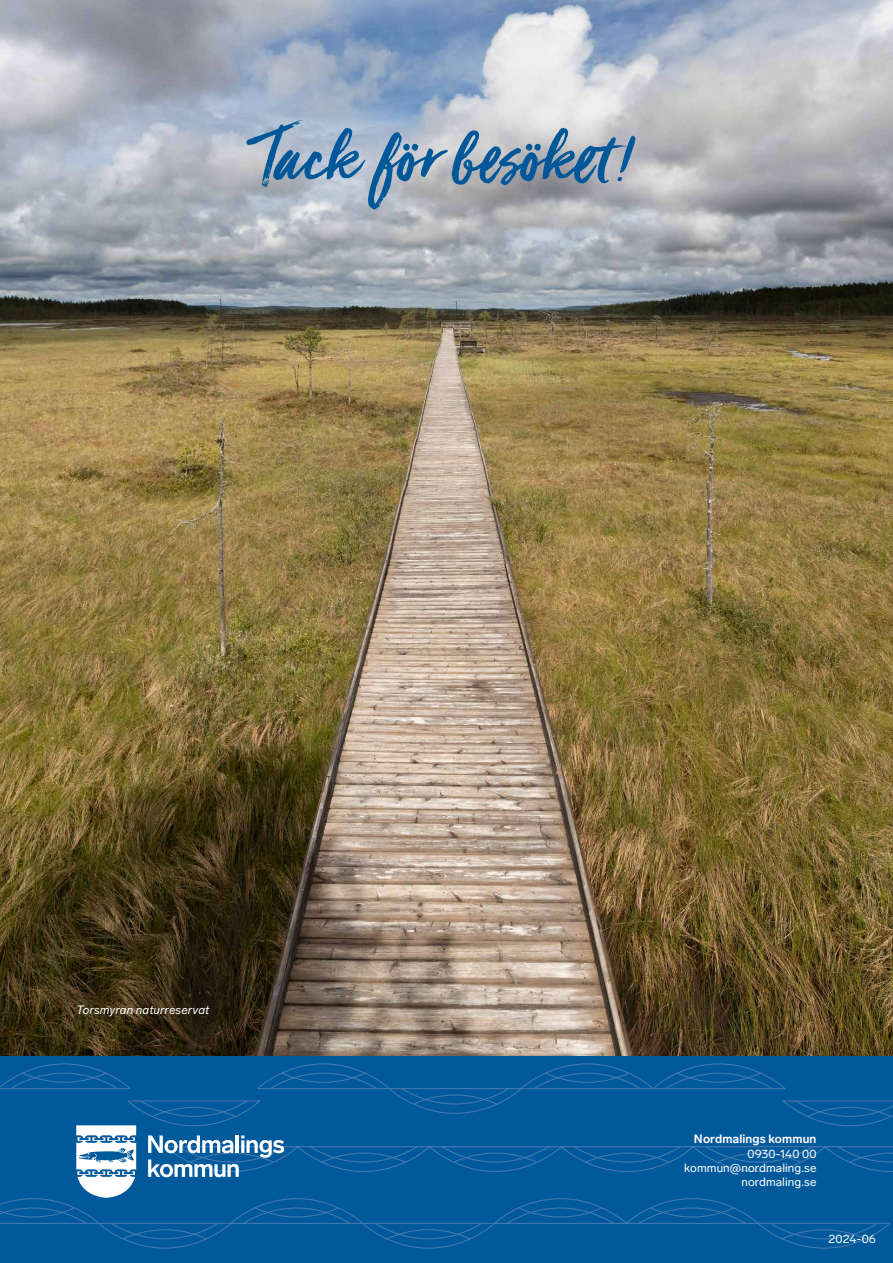
<style>
.page{position:relative;width:893px;height:1263px;background:#fff}
.page>*{position:absolute;margin:0;border:0;box-sizing:border-box;transform-origin:0 0}
.t1{font:12px/14.4px "Lab Grotesque";letter-spacing:.005em;color:#fff;text-align:right}
.t2{font:italic 12px "Lab Grotesque";letter-spacing:.005em;color:#fff}
.t3{font:700 12px "Lab Grotesque";letter-spacing:.01em;color:#fff}
</style>
<div class="page">
<img style="left:0;top:0;width:893px;height:1057px">
<div style="left:0;top:1057px;width:893px;height:206px;background:#00599a"></div>
<svg style="left:0;top:1064px;width:893px;height:185px"></svg>
<svg style="left:246px;top:120px;width:390px;height:90px"></svg>
<div style="left:526px;top:144px;width:6px;height:7px;background:#005899;border-radius:3px"></div>
<div style="left:534px;top:144px;width:7px;height:7px;background:#005899;border-radius:3px"></div>
<div style="left:403px;top:144px;width:7px;height:7px;background:#005899;border-radius:3px"></div>
<div style="left:412px;top:144px;width:6px;height:7px;background:#005899;border-radius:3px"></div>
<p class="t2" style="left:77px;top:1002px;width:134px">Torsmyran naturreservat</p>
<p class="t3" style="left:694px;top:1131px;width:124px">Nordmalings kommun</p>
<p class="t1" style="left:684px;top:1146px;width:134px">0930-140 00 kommun@nordmaling.se nordmaling.se</p>
<p class="t1" style="left:828px;top:1231px;width:49px">2024-06</p>
</div>
